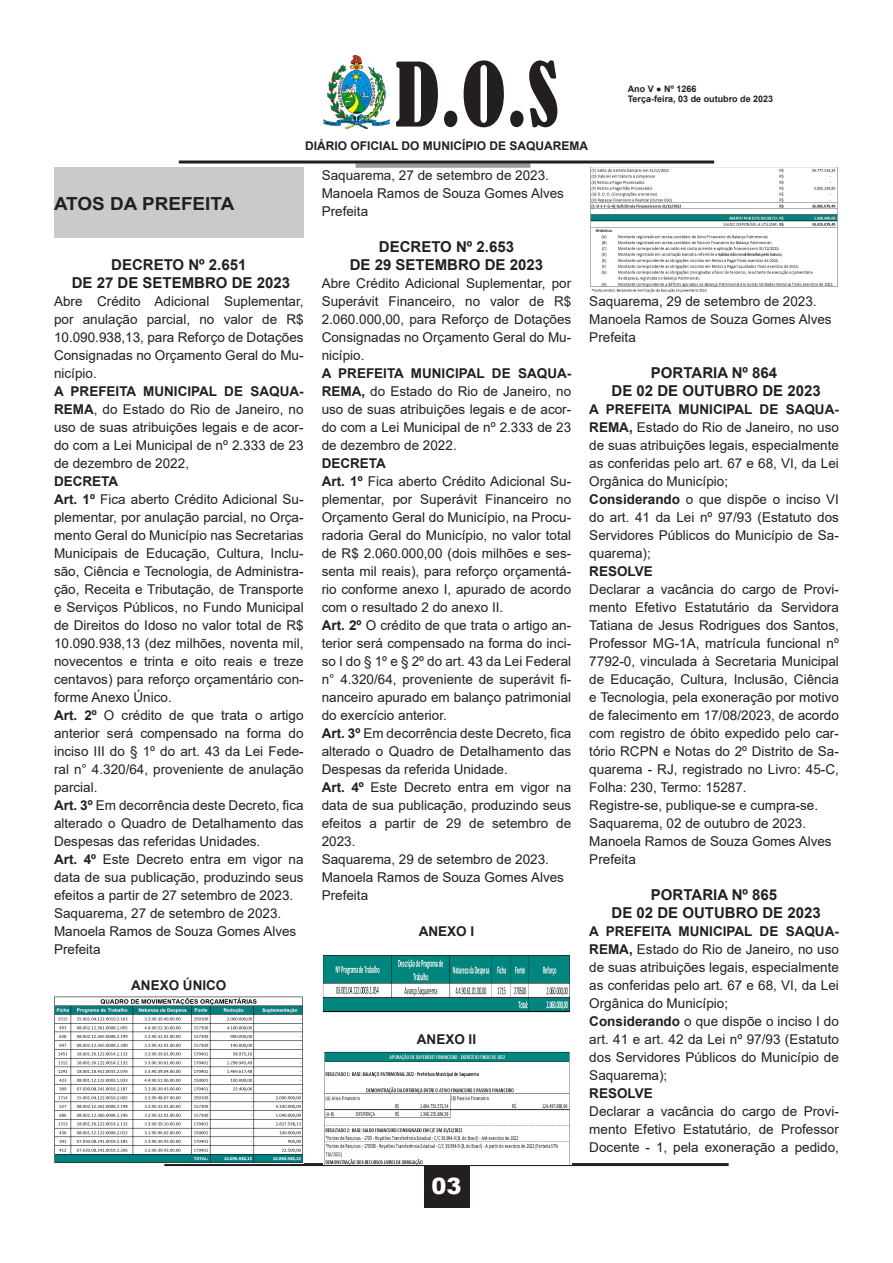
<style>
.page{position:relative;width:893px;height:1263px;background:#fff}
.page>*{position:absolute;margin:0;border:0;box-sizing:border-box;transform-origin:0 0}
.t1{font:condensed 82.5px "Bernard";color:#231f20}
.t2{font:900 22.5px "Arial";color:#fff}
.t3{font:700 18px "Arial";color:#231f20;scale:1.05 1}
.t4{font:700 15px "Arial";color:#231f20}
.t5{font:13.5px/18px "Arial";color:#231f20;text-align:justify}
.t6{font:700 13.5px "Arial";color:#231f20}
.t7{font:700 12px "Arial";color:#231f20}
.t8{font:700 9px/10.8px "Arial";color:#231f20}
.s1{font-weight:700}
</style>
<div class="page">
<hr style="left:164px;top:1163px;width:565px;height:3px;background:#231f20">
<div style="left:424px;top:1163px;width:45px;height:45px;background:#231f20"></div>
<img style="left:324px;top:55px;width:65px;height:73px">
<div style="left:356px;top:163px;width:174px;height:5px;background:#97999c"></div>
<hr style="left:179px;top:161px;width:535px;height:3px;background:#231f20">
<div style="left:54px;top:168px;width:250px;height:70px;background:#c9cacc"></div>
<img style="left:54px;top:995px;width:250px;height:168px">
<img style="left:322px;top:955px;width:248px;height:58px">
<img style="left:323px;top:1051px;width:248px;height:113px">
<img style="left:590px;top:167px;width:248px;height:126px">
<h1 class="t1" style="left:395px;top:47px;width:165px">D.O.S</h1>
<p class="t7" style="left:305px;top:137px;width:285px">DIÁRIO OFICIAL DO MUNICÍPIO DE SAQUAREMA</p>
<p class="t8" style="left:628px;top:83px;width:147px">Ano V ● Nº 1266<br>Terça-feira, 03 de outubro de 2023</p>
<p class="t3" style="left:54px;top:190px;width:173px">ATOS DA PREFEITA</p>
<p class="t4" style="left:111px;top:254px;width:137px">DECRETO Nº 2.651</p>
<p class="t4" style="left:72px;top:272px;width:220px">DE 27 DE SETEMBRO DE 2023</p>
<p class="t5" style="left:54px;top:292px;width:251px">Abre Crédito Adicional Suplementar, por anulação parcial, no valor de R$ 10.090.938,13, para Reforço de Dotações Consignadas no Orçamento Geral do Mu&shy;nicípio.</p>
<p class="t5" style="left:54px;top:382px;width:251px"><span class="s1">A PREFEITA MUNICIPAL DE SAQUA-REMA</span>, do Estado do Rio de Janeiro, no uso de suas atribuições legais e de acor&shy;do com a Lei Municipal de nº 2.333 de 23 de dezembro de 2022,</p>
<p class="t6" style="left:54px;top:472px;width:66px">DECRETA</p>
<p class="t5" style="left:54px;top:490px;width:251px"><span class="s1">Art. 1º</span> Fica aberto Crédito Adicional Su&shy;plementar, por anulação parcial, no Orça&shy;mento Geral do Município nas Secretarias Municipais de Educação, Cultura, Inclu&shy;são, Ciência e Tecnologia, de Administra&shy;ção, Receita e Tributação, de Transporte e Serviços Públicos, no Fundo Municipal de Direitos do Idoso no valor total de R$ 10.090.938,13 (dez milhões, noventa mil, novecentos e trinta e oito reais e treze centavos) para reforço orçamentário con&shy;forme Anexo Único.</p>
<p class="t5" style="left:54px;top:706px;width:251px"><span class="s1">Art. 2º</span> O crédito de que trata o artigo anterior será compensado na forma do inciso III do § 1º do art. 43 da Lei Fede&shy;ral n° 4.320/64, proveniente de anulação parcial.</p>
<p class="t5" style="left:54px;top:796px;width:251px"><span class="s1">Art. 3º</span> Em decorrência deste Decreto, fica alterado o Quadro de Detalhamento das Despesas das referidas Unidades.</p>
<p class="t5" style="left:54px;top:850px;width:251px"><span class="s1">Art. 4º</span> Este Decreto entra em vigor na data de sua publicação, produzindo seus efeitos a partir de 27 setembro de 2023.</p>
<p class="t5" style="left:54px;top:904px;width:229px">Saquarema, 27 de setembro de 2023.</p>
<p class="t5" style="left:54px;top:922px;width:244px">Manoela Ramos de Souza Gomes Alves</p>
<p class="t5" style="left:54px;top:940px;width:48px">Prefeita</p>
<p class="t6" style="left:131px;top:976px;width:97px">ANEXO ÚNICO</p>
<p class="t5" style="left:322px;top:166px;width:229px">Saquarema, 27 de setembro de 2023.</p>
<p class="t5" style="left:322px;top:184px;width:244px">Manoela Ramos de Souza Gomes Alves</p>
<p class="t5" style="left:322px;top:202px;width:48px">Prefeita</p>
<p class="t4" style="left:379px;top:236px;width:137px">DECRETO Nº 2.653</p>
<p class="t4" style="left:350px;top:254px;width:195px">DE 29 SETEMBRO DE 2023</p>
<p class="t5" style="left:322px;top:274px;width:251px">Abre Crédito Adicional Suplementar, por Superávit Financeiro, no valor de R$ 2.060.000,00, para Reforço de Dotações Consignadas no Orçamento Geral do Mu&shy;nicípio.</p>
<p class="t5" style="left:322px;top:364px;width:251px"><span class="s1">A PREFEITA MUNICIPAL DE SAQUA-REMA,</span> do Estado do Rio de Janeiro, no uso de suas atribuições legais e de acor&shy;do com a Lei Municipal de nº 2.333 de 23 de dezembro de 2022.</p>
<p class="t6" style="left:322px;top:454px;width:66px">DECRETA</p>
<p class="t5" style="left:322px;top:472px;width:251px"><span class="s1">Art. 1º</span> Fica aberto Crédito Adicional Su&shy;plementar, por Superávit Financeiro no Orçamento Geral do Município, na Procu&shy;radoria Geral do Município, no valor total de R$ 2.060.000,00 (dois milhões e ses&shy;senta mil reais), para reforço orçamentá&shy;rio conforme anexo I, apurado de acordo com o resultado 2 do anexo II.</p>
<p class="t5" style="left:322px;top:616px;width:251px"><span class="s1">Art. 2º</span> O crédito de que trata o artigo an&shy;terior será compensado na forma do inci&shy;so I do § 1º e § 2º do art. 43 da Lei Federal n° 4.320/64, proveniente de superávit fi&shy;nanceiro apurado em balanço patrimonial do exercício anterior.</p>
<p class="t5" style="left:322px;top:724px;width:251px"><span class="s1">Art. 3º</span> Em decorrência deste Decreto, fica alterado o Quadro de Detalhamento das Despesas da referida Unidade.</p>
<p class="t5" style="left:322px;top:778px;width:251px"><span class="s1">Art. 4º</span> Este Decreto entra em vigor na data de sua publicação, produzindo seus efeitos a partir de 29 de setembro de 2023.</p>
<p class="t5" style="left:322px;top:850px;width:229px">Saquarema, 29 de setembro de 2023.</p>
<p class="t5" style="left:322px;top:868px;width:244px">Manoela Ramos de Souza Gomes Alves</p>
<p class="t5" style="left:322px;top:886px;width:48px">Prefeita</p>
<p class="t6" style="left:419px;top:922px;width:57px">ANEXO I</p>
<p class="t6" style="left:417px;top:1030px;width:61px">ANEXO II</p>
<h2 class="t2" style="left:431px;top:1170px;width:32px">03</h2>
<p class="t5" style="left:589px;top:292px;width:229px">Saquarema, 29 de setembro de 2023.</p>
<p class="t5" style="left:589px;top:310px;width:244px">Manoela Ramos de Souza Gomes Alves</p>
<p class="t5" style="left:589px;top:328px;width:48px">Prefeita</p>
<p class="t4" style="left:651px;top:362px;width:128px">PORTARIA Nº 864</p>
<p class="t4" style="left:612px;top:380px;width:211px">DE 02 DE OUTUBRO DE 2023</p>
<p class="t5" style="left:589px;top:400px;width:251px"><span class="s1">A PREFEITA MUNICIPAL DE SAQUA-REMA,</span> Estado do Rio de Janeiro, no uso de suas atribuições legais, especialmente as conferidas pelo art. 67 e 68, VI, da Lei Orgânica do Município;</p>
<p class="t5" style="left:589px;top:490px;width:251px"><span class="s1">Considerando</span> o que dispõe o inciso VI do art. 41 da Lei nº 97/93 (Estatuto dos Servidores Públicos do Município de Sa&shy;quarema);</p>
<p class="t6" style="left:589px;top:562px;width:65px">RESOLVE</p>
<p class="t5" style="left:589px;top:580px;width:251px">Declarar a vacância do cargo de Provi&shy;mento Efetivo Estatutário da Servidora Tatiana de Jesus Rodrigues dos Santos, Professor MG-1A, matrícula funcional nº 7792-0, vinculada à Secretaria Municipal de Educação, Cultura, Inclusão, Ciência e Tecnologia, pela exoneração por motivo de falecimento em 17/08/2023, de acordo com registro de óbito expedido pelo car&shy;tório RCPN e Notas do 2º Distrito de Sa&shy;quarema - RJ, registrado no Livro: 45-C, Folha: 230, Termo: 15287.</p>
<p class="t5" style="left:589px;top:796px;width:230px">Registre-se, publique-se e cumpra-se.</p>
<p class="t5" style="left:589px;top:814px;width:218px">Saquarema, 02 de outubro de 2023.</p>
<p class="t5" style="left:589px;top:832px;width:244px">Manoela Ramos de Souza Gomes Alves</p>
<p class="t5" style="left:589px;top:850px;width:48px">Prefeita</p>
<p class="t4" style="left:651px;top:884px;width:128px">PORTARIA Nº 865</p>
<p class="t4" style="left:612px;top:902px;width:211px">DE 02 DE OUTUBRO DE 2023</p>
<p class="t5" style="left:589px;top:922px;width:251px"><span class="s1">A PREFEITA MUNICIPAL DE SAQUA-REMA,</span> Estado do Rio de Janeiro, no uso de suas atribuições legais, especialmente as conferidas pelo art. 67 e 68, VI, da Lei Orgânica do Município;</p>
<p class="t5" style="left:589px;top:1012px;width:251px"><span class="s1">Considerando</span> o que dispõe o inciso I do art. 41 e art. 42 da Lei nº 97/93 (Estatuto dos Servidores Públicos do Município de Saquarema);</p>
<p class="t6" style="left:589px;top:1084px;width:65px">RESOLVE</p>
<p class="t5" style="left:589px;top:1102px;width:251px">Declarar a vacância do cargo de Provi&shy;mento Efetivo Estatutário, de Professor Docente - 1, pela exoneração a pedido,</p>
</div>
